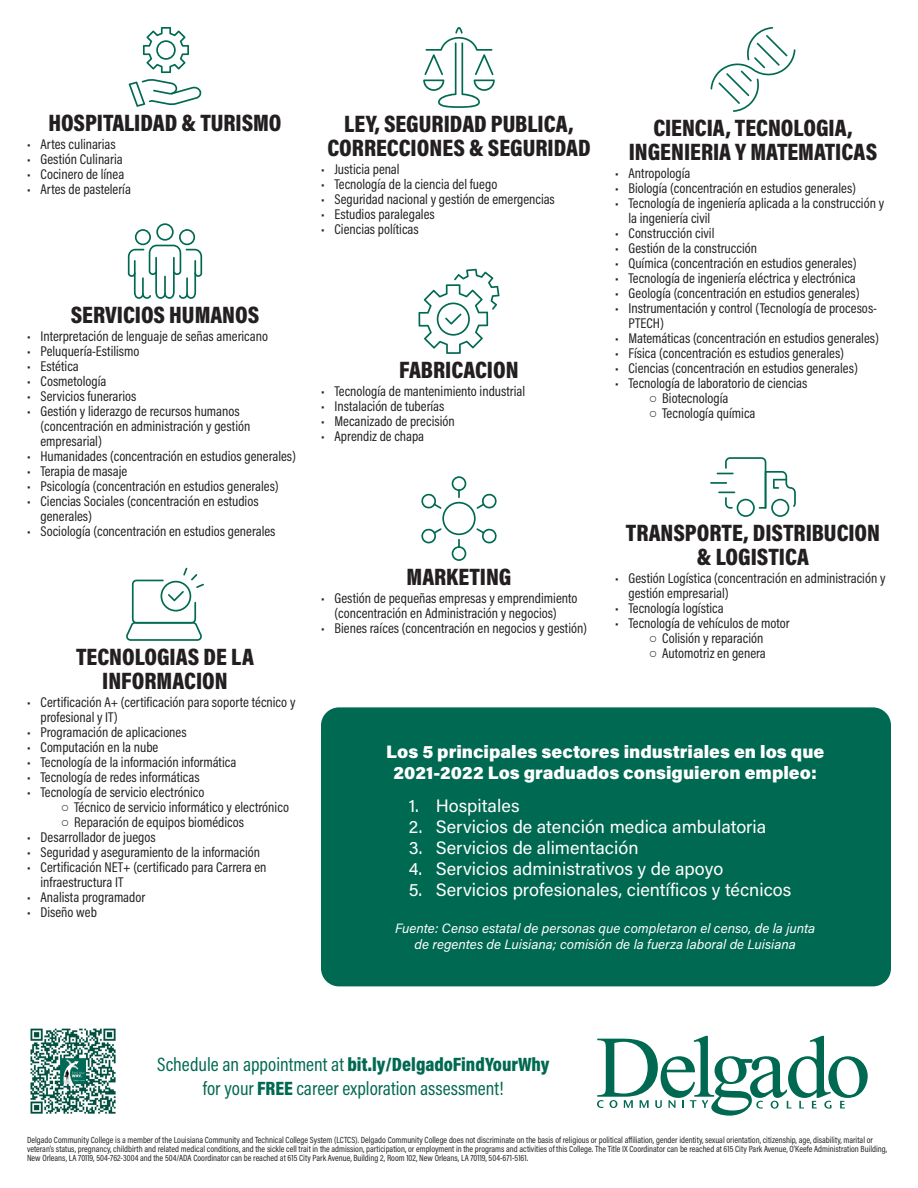
<style>
.page{position:relative;width:918px;height:1188px;background:#fff}
.page>*{position:absolute;margin:0;border:0;box-sizing:border-box;transform-origin:0 0}
.t1{font:900 24px/24px "Acumin Pro Cond";color:#231f20;text-align:center}
.t2{font:900 19.5px "Acumin Pro Cond";color:#006951}
.t3{font:19.5px "Acumin Pro Cond";color:#006951}
.t4{font:18px "Acumin Pro";color:#fff}
.t5{font:900 18px "Acumin Pro";color:#fff}
.t6{font:14.25px/15px "Acumin Pro Cond";color:#231f20}
.t7{font:italic 13.5px "Acumin Pro";color:#fff}
.t8{font:9px/9px "Acumin Pro Cond";color:#231f20}
.s1{font-family:"Arial"}
.s2{font-weight:400}
.s3{font-weight:900}
</style>
<div class="page">
<svg style="left:143px;top:27px;width:46px;height:46px"></svg>
<svg style="left:129px;top:79px;width:72px;height:28px"></svg>
<svg style="left:128px;top:223px;width:74px;height:76px"></svg>
<svg style="left:126px;top:568px;width:78px;height:73px"></svg>
<svg style="left:423px;top:27px;width:72px;height:81px"></svg>
<svg style="left:419px;top:269px;width:81px;height:85px"></svg>
<svg style="left:421px;top:476px;width:76px;height:85px"></svg>
<svg style="left:711px;top:27px;width:84px;height:85px"></svg>
<svg style="left:710px;top:457px;width:86px;height:60px"></svg>
<div style="left:321px;top:707px;width:570px;height:279px;background:#006951;border-radius:18px"></div>
<svg style="left:597px;top:1036px;width:271px;height:80px"></svg>
<img style="left:30px;top:1028px;width:86px;height:86px">
<p class="t1" style="left:48px;top:110px;width:235px">HOSPITALIDAD &amp; TURISMO</p>
<p class="t6" style="left:27px;top:136px;width:90px">• Artes culinarias</p>
<p class="t6" style="left:27px;top:151px;width:97px">• Gestión Culinaria</p>
<p class="t6" style="left:27px;top:166px;width:99px">• Cocinero de línea</p>
<p class="t6" style="left:27px;top:181px;width:105px">• Artes de pastelería</p>
<p class="t1" style="left:71px;top:302px;width:190px">SERVICIOS HUMANOS</p>
<p class="t6" style="left:27px;top:328px;width:243px">• Interpretación de lenguaje de señas americano</p>
<p class="t6" style="left:27px;top:343px;width:114px">• Peluquería-Estilismo</p>
<p class="t6" style="left:27px;top:358px;width:53px">• Estética</p>
<p class="t6" style="left:27px;top:373px;width:81px">• Cosmetología</p>
<p class="t6" style="left:27px;top:388px;width:111px">• Servicios funerarios</p>
<p class="t6" style="left:40px;top:403px;width:211px;text-indent:-14px">• Gestión y liderazgo de recursos humanos (concentración en administración y gestión empresarial)</p>
<p class="t6" style="left:27px;top:448px;width:271px">• Humanidades (concentración en estudios generales)</p>
<p class="t6" style="left:27px;top:463px;width:102px">• Terapia de masaje</p>
<p class="t6" style="left:27px;top:478px;width:253px">• Psicología (concentración en estudios generales)</p>
<p class="t6" style="left:40px;top:493px;width:220px;text-indent:-14px">• Ciencias Sociales (concentración en estudios generales)</p>
<p class="t6" style="left:27px;top:523px;width:250px">• Sociología (concentración en estudios generales</p>
<p class="t1" style="left:76px;top:644px;width:179px">TECNOLOGIAS DE LA<br>INFORMACION</p>
<p class="t6" style="left:40px;top:694px;width:256px;text-indent:-14px">• Certificación A+ (certificación para soporte técnico y profesional y IT)</p>
<p class="t6" style="left:27px;top:724px;width:161px">• Programación de aplicaciones</p>
<p class="t6" style="left:27px;top:739px;width:133px">• Computación en la nube</p>
<p class="t6" style="left:27px;top:754px;width:211px">• Tecnología de la información informática</p>
<p class="t6" style="left:27px;top:769px;width:174px">• Tecnología de redes informáticas</p>
<p class="t6" style="left:27px;top:784px;width:179px">• Tecnología de servicio electrónico</p>
<p class="t6" style="left:61px;top:799px;width:230px"><span class="s1">○</span> Técnico de servicio informático y electrónico</p>
<p class="t6" style="left:61px;top:814px;width:185px"><span class="s1">○</span> Reparación de equipos biomédicos</p>
<p class="t6" style="left:27px;top:829px;width:130px">• Desarrollador de juegos</p>
<p class="t6" style="left:27px;top:844px;width:235px">• Seguridad y aseguramiento de la información</p>
<p class="t6" style="left:40px;top:859px;width:228px;text-indent:-14px">• Certificación NET+ (certificado para Carrera en infraestructura IT</p>
<p class="t6" style="left:27px;top:889px;width:120px">• Analista programador</p>
<p class="t6" style="left:27px;top:904px;width:71px">• Diseño web</p>
<p class="t1" style="left:327px;top:111px;width:265px">LEY, SEGURIDAD PUBLICA,<br>CORRECCIONES &amp; SEGURIDAD</p>
<p class="t6" style="left:321px;top:161px;width:80px">• Justicia penal</p>
<p class="t6" style="left:321px;top:176px;width:178px">• Tecnología de la ciencia del fuego</p>
<p class="t6" style="left:321px;top:191px;width:235px">• Seguridad nacional y gestión de emergencias</p>
<p class="t6" style="left:321px;top:206px;width:115px">• Estudios paralegales</p>
<p class="t6" style="left:321px;top:221px;width:99px">• Ciencias políticas</p>
<p class="t1" style="left:399px;top:357px;width:121px">FABRICACION</p>
<p class="t6" style="left:321px;top:383px;width:206px">• Tecnología de mantenimiento industrial</p>
<p class="t6" style="left:321px;top:398px;width:125px">• Instalación de tuberías</p>
<p class="t6" style="left:321px;top:413px;width:135px">• Mecanizado de precisión</p>
<p class="t6" style="left:321px;top:428px;width:105px">• Aprendiz de chapa</p>
<p class="t1" style="left:629px;top:115px;width:250px">CIENCIA, TECNOLOGIA,<br>INGENIERIA Y MATEMATICAS</p>
<p class="t6" style="left:615px;top:165px;width:77px">• Antropología</p>
<p class="t6" style="left:615px;top:180px;width:243px">• Biología (concentración en estudios generales)</p>
<p class="t6" style="left:628px;top:195px;width:257px;text-indent:-14px">• Tecnología de ingeniería aplicada a la construcción y la ingeniería civil</p>
<p class="t6" style="left:615px;top:225px;width:101px">• Construcción civil</p>
<p class="t6" style="left:615px;top:240px;width:144px">• Gestión de la construcción</p>
<p class="t6" style="left:615px;top:255px;width:243px">• Química (concentración en estudios generales)</p>
<p class="t6" style="left:615px;top:270px;width:242px">• Tecnología de ingeniería eléctrica y electrónica</p>
<p class="t6" style="left:615px;top:285px;width:246px">• Geología (concentración en estudios generales)</p>
<p class="t6" style="left:628px;top:300px;width:250px;text-indent:-14px">• Instrumentación y control (Tecnología de procesos-<br>PTECH)</p>
<p class="t6" style="left:615px;top:330px;width:265px">• Matemáticas (concentración en estudios generales)</p>
<p class="t6" style="left:615px;top:345px;width:231px">• Física (concentración es estudios generales)</p>
<p class="t6" style="left:615px;top:360px;width:244px">• Ciencias (concentración en estudios generales)</p>
<p class="t6" style="left:615px;top:375px;width:194px">• Tecnología de laboratorio de ciencias</p>
<p class="t6" style="left:649px;top:390px;width:81px"><span class="s1">○</span> Biotecnología</p>
<p class="t6" style="left:649px;top:405px;width:108px"><span class="s1">○</span> Tecnología química</p>
<p class="t1" style="left:407px;top:564px;width:106px">MARKETING</p>
<p class="t6" style="left:321px;top:590px;width:258px;text-align:center">• Gestión de pequeñas empresas y emprendimiento (concentración en Administración y negocios)</p>
<p class="t6" style="left:321px;top:620px;width:268px">• Bienes raíces (concentración en negocios y gestión)</p>
<p class="t1" style="left:626px;top:520px;width:256px">TRANSPORTE, DISTRIBUCION</p>
<p class="t1" style="left:697px;top:544px;width:114px">&amp; LOGISTICA</p>
<p class="t6" style="left:628px;top:570px;width:258px;text-indent:-14px">• Gestión Logística (concentración en administración y gestión empresarial)</p>
<p class="t6" style="left:615px;top:600px;width:110px">• Tecnología logística</p>
<p class="t6" style="left:615px;top:615px;width:176px">• Tecnología de vehículos de motor</p>
<p class="t6" style="left:649px;top:630px;width:116px"><span class="s1">○</span> Colisión y reparación</p>
<p class="t6" style="left:649px;top:645px;width:119px"><span class="s1">○</span> Automotriz en genera</p>
<p class="t5" style="left:386px;top:739px;width:440px">Los 5 principales sectores industriales en los que</p>
<p class="t5" style="left:393px;top:760px;width:425px">2021-2022 Los graduados consiguieron empleo:</p>
<p class="t4" style="left:409px;top:793px;width:112px">1. Hospitales</p>
<p class="t4" style="left:409px;top:814px;width:359px">2. Servicios de atención medica ambulatoria</p>
<p class="t4" style="left:409px;top:835px;width:231px">3. Servicios de alimentación</p>
<p class="t4" style="left:409px;top:856px;width:316px">4. Servicios administrativos y de apoyo</p>
<p class="t4" style="left:409px;top:877px;width:384px">5. Servicios profesionales, científicos y técnicos</p>
<p class="t7" style="left:395px;top:919px;width:422px">Fuente: Censo estatal de personas que completaron el censo, de la junta</p>
<p class="t7" style="left:414px;top:935px;width:383px">de regentes de Luisiana; comisión de la fuerza laboral de Luisiana</p>
<p class="t2" style="left:157px;top:1052px;width:394px"><span class="s2">Schedule an appointment at</span> bit.ly/DelgadoFindYourWhy</p>
<p class="t3" style="left:203px;top:1076px;width:302px">for your <span class="s3">FREE</span> career exploration assessment!</p>
<p class="t8" style="left:27px;top:1135px;width:862px">Delgado Community College is a member of the Louisiana Community and Technical College System (LCTCS). Delgado Community College does not discriminate on the basis of religious or political affiliation, gender identity, sexual orientation, citizenship, age, disability, marital or veteran’s status, pregnancy, childbirth and related medical conditions, and the sickle cell trait in the admission, participation, or employment in the programs and activities of this College. The Title IX Coordinator can be reached at 615 City Park Avenue, O’Keefe Administration Building,<br>New Orleans, LA 70119, 504-762-3004 and the 504/ADA Coordinator can be reached at 615 City Park Avenue, Building 2, Room 102, New Orleans, LA 70119, 504-671-5161.</p>
</div>
